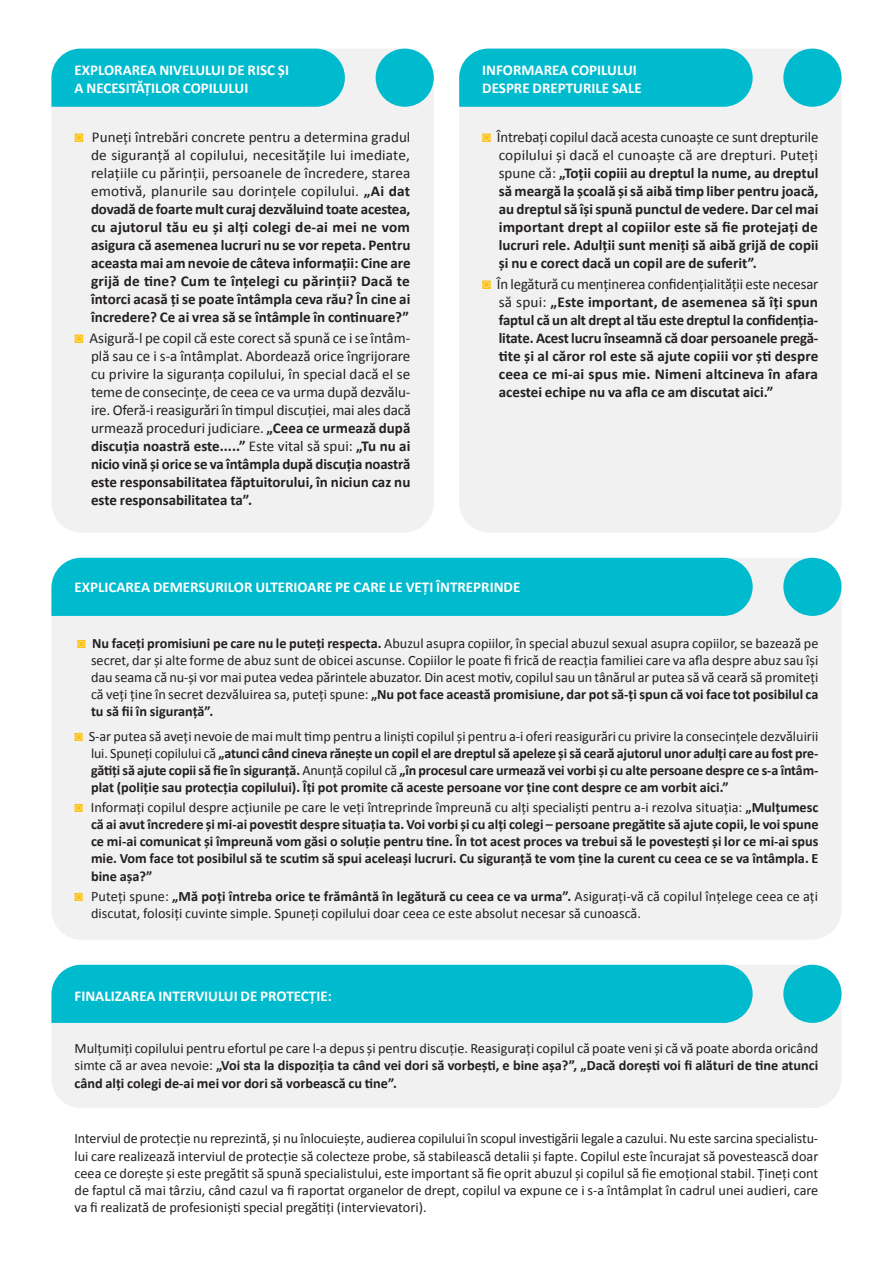
<style>
.page{position:relative;width:893px;height:1263px;background:#fff}
.page>*{position:absolute;margin:0;border:0;box-sizing:border-box;transform-origin:0 0}
.t1{font:700 15px/18px "Calibri";color:#231f20;text-align:justify}
.t2{font:15px/18px "Calibri";letter-spacing:-.01em;color:#231f20;text-align:justify}
.t3{font:700 15px/18px "Calibri";color:#fff}
.t4{font:14.25px/17.1px "Calibri";color:#231f20;text-align:justify}
.t5{font:700 14.25px/17.1px "Calibri";color:#231f20;text-align:justify}
.s1{font-family:"Arial";color:#ffc20e}
.s2{font-weight:400}
.s3{font-family:"Arial";font-weight:700;color:#ffc20e}
.s4{font-weight:700}
</style>
<div class="page">
<div style="left:51px;top:558px;width:790px;height:382px;background:#f1f1f2;border-radius:30px"></div>
<div style="left:51px;top:558px;width:702px;height:58px;background:#00bbce"></div>
<div style="left:783px;top:558px;width:58px;height:58px;background:#00bbce;border-radius:50%"></div>
<div style="left:51px;top:965px;width:790px;height:143px;background:#f1f1f2;border-radius:30px"></div>
<div style="left:51px;top:965px;width:702px;height:58px;background:#00bbce"></div>
<div style="left:783px;top:965px;width:58px;height:58px;background:#00bbce;border-radius:50%"></div>
<div style="left:51px;top:49px;width:383px;height:484px;background:#f1f1f2;border-radius:30px"></div>
<div style="left:51px;top:49px;width:294px;height:58px;background:#00bbce"></div>
<div style="left:376px;top:49px;width:58px;height:58px;background:#00bbce;border-radius:50%"></div>
<div style="left:459px;top:49px;width:382px;height:484px;background:#f1f1f2;border-radius:30px"></div>
<div style="left:459px;top:49px;width:294px;height:58px;background:#00bbce"></div>
<div style="left:783px;top:49px;width:58px;height:58px;background:#00bbce;border-radius:50%"></div>
<p class="t3" style="left:75px;top:60px;width:216px">EXPLORAREA NIVELULUI DE RISC ȘI<br>A NECESITĂȚILOR COPILULUI</p>
<p class="t3" style="left:482px;top:60px;width:161px">INFORMAREA COPILULUI<br>DESPRE DREPTURILE SALE</p>
<p class="t1" style="left:91px;top:127px;width:321px;text-indent:-16px"><span class="s1">◙</span> <span class="s2">Puneţi întrebări concrete pentru a determina gradul de siguranţă al copilului, necesităţile lui imediate, relaţiile cu părinţii, persoanele de încredere, starea emotivă, planurile sau dorinţele copilului.</span> „Ai dat dovadă de foarte mult curaj dezvăluind toate acestea, cu ajutorul tău eu și alți colegi de-ai mei ne vom asigura că asemenea lucruri nu se vor repeta. Pentru aceasta mai am nevoie de câteva informații: Cine are grijă de tine? Cum te înțelegi cu părinții? Dacă te întorci acasă ți se poate întâmpla ceva rău? În cine ai încredere? Ce ai vrea să se întâmple în continuare?”</p>
<p class="t2" style="left:91px;top:328px;width:322px;text-indent:-16px"><span class="s3">◙</span> Asigură-l pe copil că este corect să spună ce i se întâm&shy;plă sau ce i s-a întâmplat. Abordează orice îngrijorare cu privire la siguranţa copilului, în special dacă el se teme de consecinţe, de ceea ce va urma după dezvălu&shy;ire. Oferă-i reasigurări în timpul discuţiei, mai ales dacă urmează proceduri judiciare. <span class="s4">„Ceea ce urmează după discuția noastră este.....”</span> Este vital să spui: <span class="s4">„Tu nu ai nicio vină și orice se va întâmpla după discuția noastră este responsabilitatea făptuitorului, în niciun caz nu este responsabilitatea ta”.</span></p>
<p class="t1" style="left:499px;top:127px;width:321px;text-indent:-16px"><span class="s1">◙</span> <span class="s2">Întrebaţi copilul dacă acesta cunoaște ce sunt drepturile copilului și dacă el cunoaște că are drepturi. Puteţi spune că:</span> „Toții copiii au dreptul la nume, au dreptul să meargă la școală și să aibă timp liber pentru joacă, au dreptul să își spună punctul de vedere. Dar cel mai important drept al copiilor este să fie protejați de lucruri rele. Adulții sunt meniți să aibă grijă de copii și nu e corect dacă un copil are de suferit”.</p>
<p class="t1" style="left:499px;top:274px;width:321px;text-indent:-16px"><span class="s1">◙</span> <span class="s2">În legătură cu menţinerea confidenţialităţii este necesar să spui:</span> „Este important, de asemenea să îți spun faptul că un alt drept al tău este dreptul la confidenția&shy;litate. Acest lucru înseamnă că doar persoanele pregă&shy;tite și al căror rol este să ajute copiii vor ști despre ceea ce mi-ai spus mie. Nimeni altcineva în afara acestei echipe nu va afla ce am discutat aici.”</p>
<p class="t3" style="left:75px;top:577px;width:447px">EXPLICAREA DEMERSURILOR ULTERIOARE PE CARE LE VEȚI ÎNTREPRINDE</p>
<p class="t4" style="left:91px;top:634px;width:729px;text-indent:-14px"><span class="s3">◙</span> <span class="s4">Nu faceți promisiuni pe care nu le puteți respecta.</span> Abuzul asupra copiilor, în special abuzul sexual asupra copiilor, se bazează pe secret, dar și alte forme de abuz sunt de obicei ascunse. Copiilor le poate fi frică de reacţia familiei care va afla despre abuz sau își dau seama că nu-și vor mai putea vedea părintele abuzator. Din acest motiv, copilul sau un tânărul ar putea să vă ceară să promiteţi că veţi ţine în secret dezvăluirea sa, puteţi spune: <span class="s4">„Nu pot face această promisiune, dar pot să-ți spun că voi face tot posibilul ca tu să fii în siguranță”.</span></p>
<p class="t5" style="left:91px;top:727px;width:729px;text-indent:-16px"><span class="s1">◙</span> <span class="s2">S-ar putea să aveţi nevoie de mai mult timp pentru a liniști copilul și pentru a-i oferi reasigurări cu privire la consecinţele dezvăluirii lui. Spuneţi copilului că</span> „atunci când cineva rănește un copil el are dreptul să apeleze și să ceară ajutorul unor adulți care au fost pre&shy;gătiți să ajute copii să fie în siguranță. <span class="s2">Anunţă copilul că</span> „în procesul care urmează vei vorbi și cu alte persoane despre ce s-a întâm&shy;plat (poliție sau protecția copilului). Îți pot promite că aceste persoane vor ține cont despre ce am vorbit aici.”</p>
<p class="t5" style="left:91px;top:798px;width:729px;text-indent:-17px"><span class="s1">◙</span> <span class="s2">Informaţi copilul despre acţiunile pe care le veţi întreprinde împreună cu alţi specialiști pentru a-i rezolva situaţia:</span> „Mulțumesc că ai avut încredere și mi-ai povestit despre situația ta. Voi vorbi și cu alți colegi – persoane pregătite să ajute copii, le voi spune ce mi-ai comunicat și împreună vom găsi o soluție pentru tine. În tot acest proces va trebui să le povestești și lor ce mi-ai spus mie. Vom face tot posibilul să te scutim să spui aceleași lucruri. Cu siguranță te vom ține la curent cu ceea ce se va întâmpla. E bine așa?”</p>
<p class="t4" style="left:91px;top:887px;width:729px;text-indent:-17px"><span class="s3">◙</span> Puteţi spune: <span class="s4">„Mă poți întreba orice te frământă în legătură cu ceea ce va urma”.</span> Asiguraţi-vă că copilul înţelege ceea ce aţi discutat, folosiţi cuvinte simple. Spuneţi copilului doar ceea ce este absolut necesar să cunoască.</p>
<p class="t3" style="left:75px;top:986px;width:259px">FINALIZAREA INTERVIULUI DE PROTECȚIE:</p>
<p class="t5" style="left:75px;top:1039px;width:745px"><span class="s2">Mulţumiţi copilului pentru efortul pe care l-a depus și pentru discuţie. Reasiguraţi copilul că poate veni și că vă poate aborda oricând simte că ar avea nevoie:</span> „Voi sta la dispoziția ta când vei dori să vorbești, e bine așa?”, „Dacă dorești voi fi alături de tine atunci când alți colegi de-ai mei vor dori să vorbească cu tine”.</p>
<p class="t4" style="left:75px;top:1129px;width:745px">Interviul de protecţie nu reprezintă, și nu înlocuiește, audierea copilului în scopul investigării legale a cazului. Nu este sarcina specialistu&shy;lui care realizează interviul de protecţie să colecteze probe, să stabilească detalii și fapte. Copilul este încurajat să povestească doar ceea ce dorește și este pregătit să spună specialistului, este important să fie oprit abuzul și copilul să fie emoţional stabil. Ţineţi cont de faptul că mai târziu, când cazul va fi raportat organelor de drept, copilul va expune ce i s-a întâmplat în cadrul unei audieri, care va fi realizată de profesioniști special pregătiţi (intervievatori).</p>
</div>
